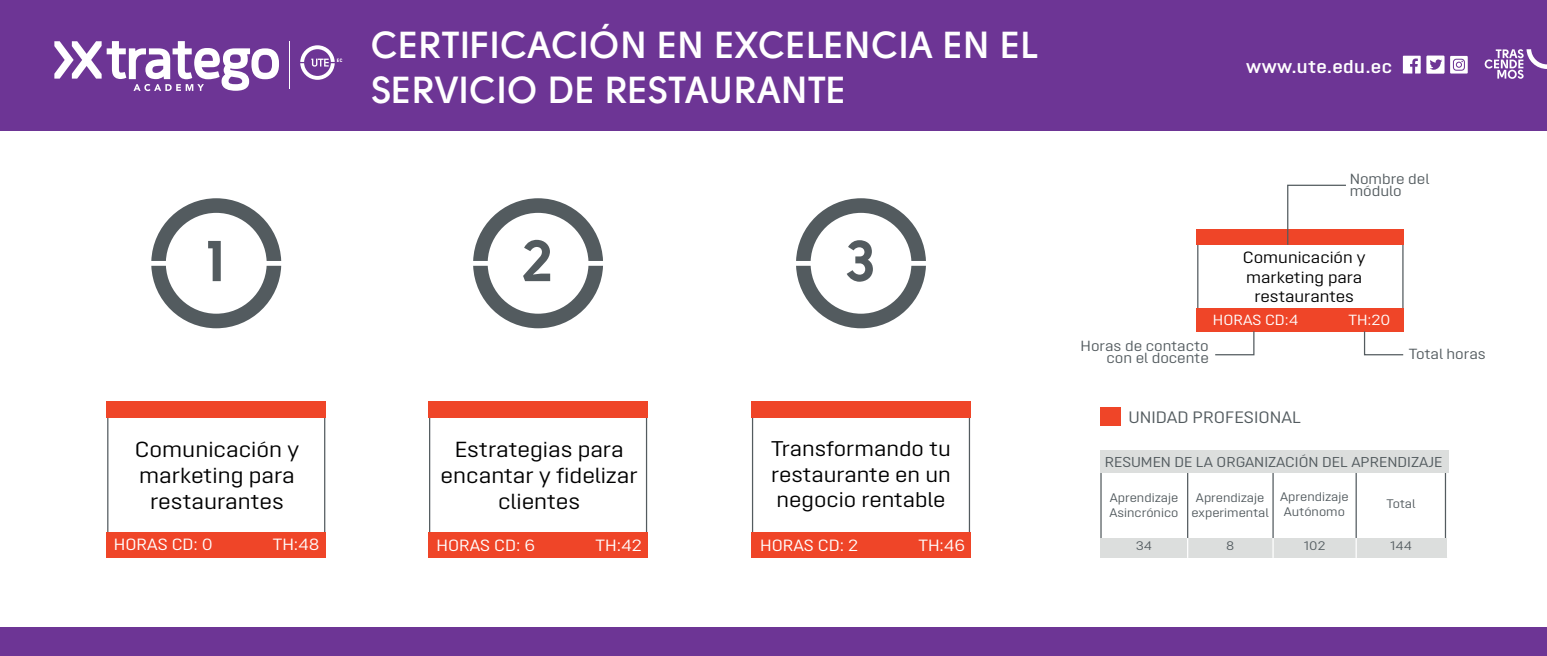
<style>
.page{position:relative;width:1547px;height:656px;background:#fff}
.page>*{position:absolute;margin:0;border:0;box-sizing:border-box;transform-origin:0 0}
.t1{font:57.38px "Solomon Sans Bold";color:#535b5f}
.t2{font:700 37.5px/45px "Solomon Sans Semi";color:#fff}
.t3{font:21.75px/26.1px "Opinion Pro Extended";color:#000001;text-align:center}
.t4{font:21.25px/25.5px "Opinion Pro Extended";color:#000001;text-align:justify}
.t5{font:600 18.62px "Opinion Pro Extended";letter-spacing:.025em;color:#fff}
.t6{font:16.5px "Opinion Pro Extended";color:#535b5f}
.t7{font:16.25px "Opinion Pro Extended";color:#fff}
.t8{font:16.25px/19.5px "Opinion Pro Extended";color:#000001;text-align:center}
.t9{font:14.62px/11.8px "Opinion Pro Extended";color:#535b5f}
.t10{font:14.62px "Opinion Pro Extended";color:#fff}
.t11{font:14.25px "Opinion Pro Extended";color:#535b5f}
.t12{font:12.38px/14.9px "Opinion Pro Extended";color:#535b5f}
</style>
<div class="page">
<div style="left:0;top:0;width:1547px;height:130px;background:#6d3595"></div>
<div style="left:0;top:627px;width:1547px;height:29px;background:#6d3595"></div>
<svg style="left:1484px;top:49px;width:63px;height:30px"></svg>
<svg style="left:1426px;top:56px;width:18px;height:18px"></svg>
<svg style="left:1403px;top:56px;width:17px;height:17px"></svg>
<svg style="left:1450px;top:56px;width:17px;height:18px"></svg>
<div style="left:107px;top:401px;width:219px;height:16px;background:#ef4528"></div>
<div style="left:107px;top:532px;width:219px;height:25px;background:#ef4528"></div>
<svg style="left:151px;top:198px;width:130px;height:130px"></svg>
<svg style="left:473px;top:198px;width:130px;height:130px"></svg>
<div style="left:428px;top:401px;width:220px;height:16px;background:#ef4528"></div>
<div style="left:428px;top:532px;width:220px;height:25px;background:#ef4528"></div>
<svg style="left:796px;top:198px;width:130px;height:130px"></svg>
<div style="left:751px;top:401px;width:219px;height:16px;background:#ef4528"></div>
<div style="left:751px;top:532px;width:219px;height:25px;background:#ef4528"></div>
<div style="left:1100px;top:408px;width:21px;height:18px;background:#ef4528"></div>
<div style="left:1196px;top:230px;width:208px;height:15px;background:#ef4528"></div>
<div style="left:1196px;top:308px;width:208px;height:24px;background:#ef4528"></div>
<svg style="left:1286px;top:184px;width:61px;height:61px"></svg>
<svg style="left:1363px;top:331px;width:41px;height:25px"></svg>
<svg style="left:1215px;top:331px;width:40px;height:25px"></svg>
<hr style="left:1355px;top:461px;width:1px;height:83px;background:#535b5f">
<div style="left:1100px;top:460px;width:88px;height:85px;border:1px solid #535b5f"></div>
<hr style="left:1272px;top:461px;width:1px;height:83px;background:#535b5f">
<hr style="left:1445px;top:461px;width:1px;height:84px;background:#535b5f">
<div style="left:1100px;top:450px;width:348px;height:23px;background:#dcdedd"></div>
<div style="left:1100px;top:538px;width:347px;height:19px;background:#dcdedd"></div>
<svg style="left:1187px;top:538px;width:1px;height:19px"></svg>
<svg style="left:1272px;top:538px;width:1px;height:20px"></svg>
<svg style="left:1355px;top:538px;width:1px;height:20px"></svg>
<svg style="left:300px;top:45px;width:42px;height:35px"></svg>
<hr style="left:289px;top:41px;width:1px;height:48px;background:#fff">
<svg style="left:54px;top:41px;width:225px;height:50px"></svg>
<h2 class="t2" style="left:371px;top:22px;width:669px">CERTIFICACIÓN EN EXCELENCIA EN EL<br>SERVICIO DE RESTAURANTE</h2>
<h1 class="t1" style="left:207px;top:227px;width:20px">1</h1>
<h1 class="t1" style="left:522px;top:227px;width:34px">2</h1>
<p class="t3" style="left:135px;top:436px;width:166px">Comunicación y marketing para restaurantes</p>
<p class="t7" style="left:114px;top:535px;width:100px">HORAS CD: 0</p>
<p class="t7" style="left:273px;top:535px;width:48px">TH:48</p>
<p class="t3" style="left:441px;top:436px;width:199px">Estrategias para encantar y fidelizar clientes</p>
<p class="t7" style="left:436px;top:536px;width:100px">HORAS CD: 6</p>
<p class="t7" style="left:595px;top:536px;width:48px">TH:42</p>
<h1 class="t1" style="left:845px;top:227px;width:33px">3</h1>
<p class="t4" style="left:771px;top:436px;width:181px">Transformando tu restaurante en un negocio rentable</p>
<p class="t7" style="left:760px;top:536px;width:100px">HORAS CD: 2</p>
<p class="t7" style="left:918px;top:536px;width:49px">TH:46</p>
<p class="t5" style="left:1246px;top:55px;width:147px">www.ute.edu.ec</p>
<p class="t9" style="left:1349px;top:173px;width:81px">Nombre del módulo</p>
<p class="t8" style="left:1243px;top:247px;width:124px">Comunicación y marketing para restaurantes</p>
<p class="t10" style="left:1213px;top:311px;width:87px">HORAS CD:4</p>
<p class="t10" style="left:1348px;top:311px;width:44px">TH:20</p>
<p class="t9" style="left:1080px;top:340px;width:130px;text-align:right">Horas de contacto con el docente</p>
<p class="t6" style="left:1128px;top:408px;width:174px">UNIDAD PROFESIONAL</p>
<p class="t9" style="left:1409px;top:348px;width:78px">Total horas</p>
<p class="t11" style="left:1104px;top:454px;width:339px">RESUMEN DE LA ORGANIZACIÓN DEL APRENDIZAJE</p>
<p class="t12" style="left:1109px;top:490px;width:70px">Aprendizaje<br>Asincrónico</p>
<p class="t12" style="left:1191px;top:490px;width:79px;text-align:center">Aprendizaje experimental</p>
<p class="t12" style="left:1280px;top:489px;width:70px">Aprendizaje<br>Autónomo</p>
<p class="t12" style="left:1386px;top:496px;width:30px">Total</p>
<p class="t12" style="left:1136px;top:538px;width:17px">34</p>
<p class="t12" style="left:1226px;top:538px;width:10px">8</p>
<p class="t12" style="left:1303px;top:538px;width:23px">102</p>
<p class="t12" style="left:1390px;top:538px;width:23px">144</p>
</div>
